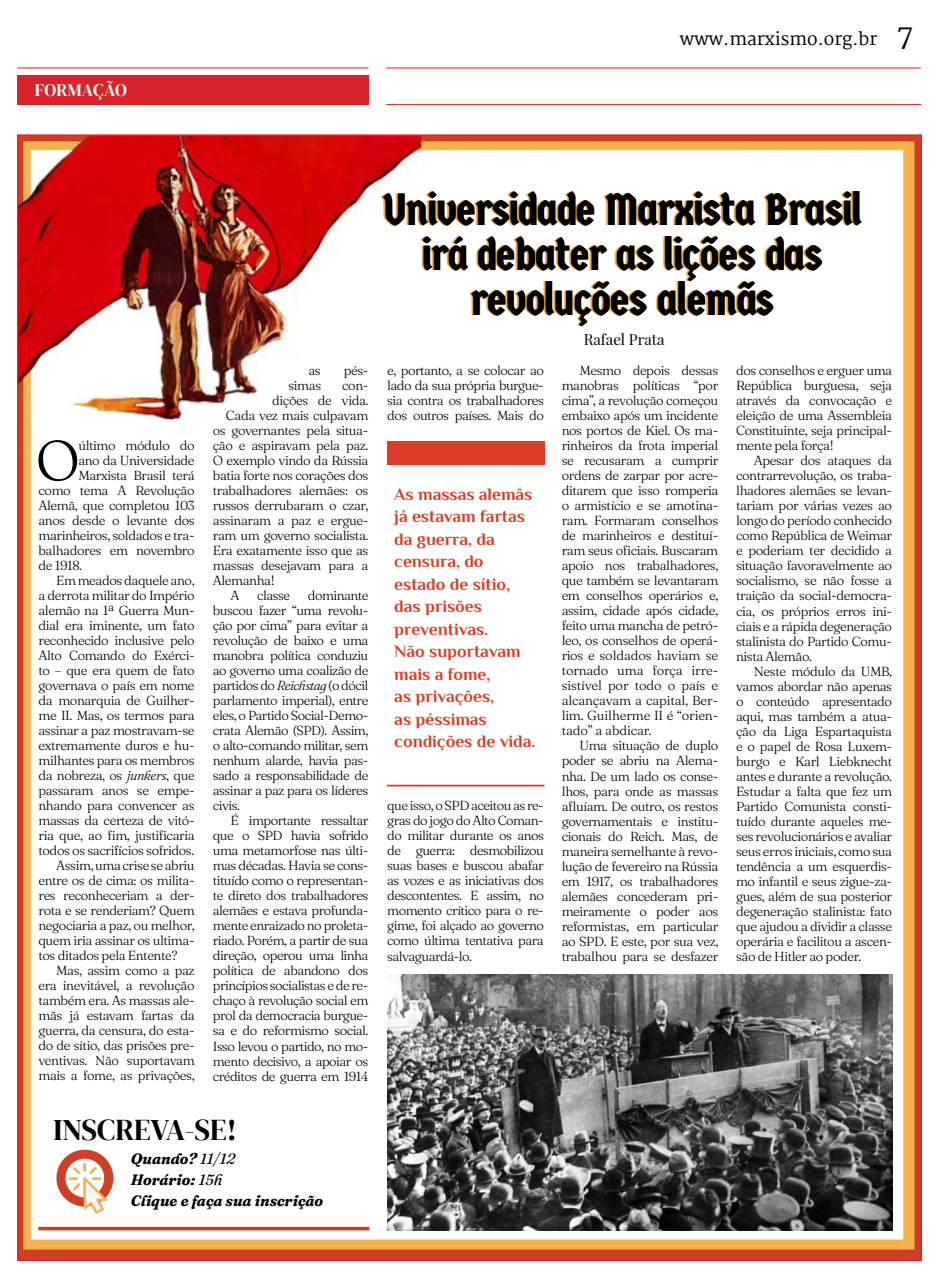
<style>
.page{position:relative;width:939px;height:1276px;background:#fff}
.page>*{position:absolute;margin:0;border:0;box-sizing:border-box;transform-origin:0 0}
.t1{font:300 56px "Fraunces 9 pt";color:#000}
.t2{font:45px/45px "Germania One";letter-spacing:-.02em;color:#000;text-align:center}
.t3{font:30px "DM Serif Display";color:#000}
.t4{font:700 17.5px/22.5px "Philosopher";color:#db3b27}
.t5{font:17.5px "Martel";color:#000}
.t6{font:17.5px "DM Serif Display";letter-spacing:.01em;color:#fff}
.t7{font:italic 700 15px/21.2px "Fraunces 9 pt";color:#000}
.t8{font:15px "Playfair Display";color:#000}
.t9{font:300 13.12px/15px "Fraunces 9 pt";letter-spacing:-.03em;color:#000;text-align:justify}
.s1{font-size:28.75px}
.s2{font-style:italic}
.s3{font-weight:400}
</style>
<div class="page">
<div style="left:17px;top:75px;width:352px;height:30px;background:#d72428"></div>
<hr style="left:17px;top:67px;width:352px;height:1px;background:#d72428">
<hr style="left:386px;top:67px;width:535px;height:1px;background:#d72428">
<img style="left:19px;top:136px;width:901px;height:1123px">
<svg style="left:38px;top:1226px;width:331px;height:4px"></svg>
<img style="left:387px;top:974px;width:506px;height:256px">
<hr style="left:387px;top:784px;width:157px;height:2px;background:#db3b27">
<div style="left:387px;top:441px;width:157px;height:23px;background:#db3b27"></div>
<hr style="left:386px;top:104px;width:535px;height:1px;background:#d72428">
<img style="left:52px;top:1148px;width:65px;height:66px">
<h3 class="t6" style="left:35px;top:80px;width:93px">FORMAÇÃO</h3>
<h3 class="t5" style="left:680px;top:29px;width:235px">www.marxismo.org.br <span class="s1">7</span></h3>
<h1 class="t1" style="left:36px;top:417px;width:46px">O</h1>
<p class="t9" style="left:78px;top:437px;width:118px">último módulo do</p>
<p class="t9" style="left:78px;top:452px;width:118px">ano da Universidade</p>
<p class="t9" style="left:78px;top:467px;width:118px">Marxista Brasil terá</p>
<p class="t9" style="left:38px;top:482px;width:158px">como tema A Revolução</p>
<p class="t9" style="left:38px;top:497px;width:158px">Alemã, que completou 103</p>
<p class="t9" style="left:38px;top:512px;width:158px">anos desde o levante dos</p>
<p class="t9" style="left:38px;top:527px;width:158px">marinheiros, soldados e tra-</p>
<p class="t9" style="left:38px;top:542px;width:158px">balhadores em novembro</p>
<p class="t9" style="left:38px;top:557px;width:45px">de 1918.</p>
<p class="t9" style="left:56px;top:572px;width:140px">Em meados daquele ano,</p>
<p class="t9" style="left:38px;top:587px;width:158px">a derrota militar do Império</p>
<p class="t9" style="left:38px;top:602px;width:158px">alemão na 1ª Guerra Mun-</p>
<p class="t9" style="left:38px;top:617px;width:158px">dial era iminente, um fato</p>
<p class="t9" style="left:38px;top:632px;width:158px">reconhecido inclusive pelo</p>
<p class="t9" style="left:38px;top:647px;width:158px">Alto Comando do Exérci-</p>
<p class="t9" style="left:38px;top:662px;width:158px">to – que era quem de fato</p>
<p class="t9" style="left:38px;top:677px;width:158px">governava o país em nome</p>
<p class="t9" style="left:38px;top:692px;width:158px">da monarquia de Guilher-</p>
<p class="t9" style="left:38px;top:707px;width:158px">me II. Mas, os termos para</p>
<p class="t9" style="left:38px;top:722px;width:158px">assinar a paz mostravam-se</p>
<p class="t9" style="left:38px;top:737px;width:158px">extremamente duros e hu-</p>
<p class="t9" style="left:38px;top:752px;width:158px">milhantes para os membros</p>
<p class="t9" style="left:38px;top:767px;width:158px">da nobreza, os <span class="s2">junkers</span>, que</p>
<p class="t9" style="left:38px;top:782px;width:158px">passaram anos se empe-</p>
<p class="t9" style="left:38px;top:797px;width:158px">nhando para convencer as</p>
<p class="t9" style="left:38px;top:812px;width:158px">massas da certeza de vitó-</p>
<p class="t9" style="left:38px;top:827px;width:158px">ria que, ao fim, justificaria</p>
<p class="t9" style="left:38px;top:842px;width:157px">todos os sacrifícios sofridos.</p>
<p class="t9" style="left:56px;top:857px;width:140px">Assim, uma crise se abriu</p>
<p class="t9" style="left:38px;top:872px;width:158px">entre os de cima: os milita-</p>
<p class="t9" style="left:38px;top:887px;width:158px">res reconheceriam a der-</p>
<p class="t9" style="left:38px;top:902px;width:158px">rota e se renderiam? Quem</p>
<p class="t9" style="left:38px;top:917px;width:158px">negociaria a paz, ou melhor,</p>
<p class="t9" style="left:38px;top:932px;width:158px">quem iria assinar os ultima-</p>
<p class="t9" style="left:38px;top:947px;width:141px">tos ditados pela Entente?</p>
<p class="t9" style="left:56px;top:962px;width:140px">Mas, assim como a paz</p>
<p class="t9" style="left:38px;top:977px;width:158px">era inevitável, a revolução</p>
<p class="t9" style="left:38px;top:992px;width:158px">também era. As massas ale-</p>
<p class="t9" style="left:38px;top:1007px;width:158px">mãs já estavam fartas da</p>
<p class="t9" style="left:38px;top:1022px;width:158px">guerra, da censura, do esta-</p>
<p class="t9" style="left:38px;top:1037px;width:158px">do de sítio, das prisões pre-</p>
<p class="t9" style="left:38px;top:1052px;width:158px">ventivas. Não suportavam</p>
<p class="t9" style="left:38px;top:1067px;width:158px">mais a fome, as privações,</p>
<p class="t9" style="left:308px;top:362px;width:14px">as</p>
<p class="t9" style="left:344px;top:362px;width:26px">pés-</p>
<p class="t9" style="left:288px;top:377px;width:34px">simas</p>
<p class="t9" style="left:342px;top:377px;width:28px">con-</p>
<p class="t9" style="left:272px;top:392px;width:98px">dições de vida.</p>
<p class="t9" style="left:226px;top:407px;width:144px">Cada vez mais culpavam</p>
<p class="t9" style="left:213px;top:422px;width:157px">os governantes pela situa-</p>
<p class="t9" style="left:213px;top:437px;width:157px">ção e aspiravam pela paz.</p>
<p class="t9" style="left:213px;top:452px;width:157px">O exemplo vindo da Rússia</p>
<p class="t9" style="left:213px;top:467px;width:157px">batia forte nos corações dos</p>
<p class="t9" style="left:213px;top:482px;width:157px">trabalhadores alemães: os</p>
<p class="t9" style="left:213px;top:497px;width:157px">russos derrubaram o czar,</p>
<p class="t9" style="left:213px;top:512px;width:157px">assinaram a paz e ergue-</p>
<p class="t9" style="left:213px;top:527px;width:157px">ram um governo socialista.</p>
<p class="t9" style="left:213px;top:542px;width:157px">Era exatamente isso que as</p>
<p class="t9" style="left:213px;top:557px;width:157px">massas desejavam para a</p>
<p class="t9" style="left:213px;top:572px;width:63px">Alemanha!</p>
<p class="t9" style="left:231px;top:587px;width:11px">A</p>
<p class="t9" style="left:257px;top:587px;width:34px">classe</p>
<p class="t9" style="left:213px;top:587px;width:157px;text-indent:95px">dominante buscou fazer “uma revolu&shy;ção por cima” para evitar a revolução de baixo e uma manobra política conduziu ao governo uma coalizão de partidos do <span class="s2">Reichstag</span> (o dócil parlamento imperial), entre eles, o Partido Social-Demo&shy;crata Alemão (SPD). Assim, o alto-comando militar, sem nenhum alarde, havia pas&shy;sado a responsabilidade de assinar a paz para os líderes civis.</p>
<p class="t9" style="left:213px;top:812px;width:157px;text-indent:18px">É importante ressaltar que o SPD havia sofrido uma metamorfose nas últi&shy;mas décadas. Havia se cons&shy;tituído como o representan&shy;te direto dos trabalhadores alemães e estava profunda&shy;mente enraizado no proleta&shy;riado. Porém, a partir de sua direção, operou uma linha política de abandono dos princípios socialistas e de re&shy;chaço à revolução social em prol da democracia burgue&shy;sa e do reformismo social.<br>Isso levou o partido, no mo&shy;mento decisivo, a apoiar os créditos de guerra em 1914</p>
<h3 class="t3" style="left:53px;top:1113px;width:185px">INSCREVA-SE!</h3>
<p class="t7" style="left:131px;top:1146px;width:194px">Quando? <span class="s3">11/12<br></span>Horário: <span class="s3">15h<br></span>Clique e faça sua inscrição</p>
<h2 class="t2" style="left:383px;top:188px;width:481px">Universidade Marxista Brasil irá debater as lições das revoluções alemãs</h2>
<p class="t9" style="left:387px;top:362px;width:158px">e, portanto, a se colocar ao lado da sua própria burgue&shy;sia contra os trabalhadores dos outros países. Mais do</p>
<h3 class="t4" style="left:394px;top:483px;width:142px">As massas alemãs já estavam fartas da guerra, da censura, do estado de sítio, das prisões preventivas.<br>Não suportavam mais a fome,<br>as privações,<br>as péssimas condições de vida.</h3>
<p class="t9" style="left:387px;top:797px;width:158px">que isso, o SPD aceitou as re&shy;gras do jogo do Alto Coman&shy;do militar durante os anos de guerra: desmobilizou suas bases e buscou abafar as vozes e as iniciativas dos descontentes. E assim, no momento crítico para o re&shy;gime, foi alçado ao governo como última tentativa para salvaguardá-lo.</p>
<p class="t8" style="left:584px;top:328px;width:82px">Rafael Prata</p>
<p class="t9" style="left:562px;top:362px;width:158px;text-indent:18px">Mesmo depois dessas manobras políticas “por cima”, a revolução começou embaixo após um incidente nos portos de Kiel. Os ma&shy;rinheiros da frota imperial se recusaram a cumprir ordens de zarpar por acre&shy;ditarem que isso romperia o armistício e se amotina&shy;ram. Formaram conselhos de marinheiros e destituí&shy;ram seus oficiais. Buscaram apoio nos trabalhadores, que também se levantaram em conselhos operários e, assim, cidade após cidade, feito uma mancha de petró&shy;leo, os conselhos de operá&shy;rios e soldados haviam se tornado uma força irre&shy;sistível por todo o país e alcançavam a capital, Ber&shy;lim. Guilherme II é “orien&shy;tado” a abdicar.</p>
<p class="t9" style="left:562px;top:737px;width:158px;text-indent:18px">Uma situação de duplo poder se abriu na Alema&shy;nha. De um lado os conse&shy;lhos, para onde as massas afluíam. De outro, os restos governamentais e institu&shy;cionais do Reich. Mas, de maneira semelhante à revo&shy;lução de fevereiro na Rússia em 1917, os trabalhadores alemães concederam pri&shy;meiramente o poder aos reformistas, em particular ao SPD. E este, por sua vez, trabalhou para se desfazer</p>
<p class="t9" style="left:736px;top:362px;width:158px">dos conselhos e erguer uma República burguesa, seja através da convocação e eleição de uma Assembleia Constituinte, seja principal&shy;mente pela força!</p>
<p class="t9" style="left:736px;top:452px;width:158px;text-indent:18px">Apesar dos ataques da contrarrevolução, os traba&shy;lhadores alemães se levan&shy;tariam por várias vezes ao longo do período conhecido como República de Weimar e poderiam ter decidido a situação favoravelmente ao socialismo, se não fosse a traição da social-democra&shy;cia, os próprios erros ini&shy;ciais e a rápida degeneração stalinista do Partido Comu&shy;nista Alemão.</p>
<p class="t9" style="left:736px;top:662px;width:158px;text-indent:18px">Neste módulo da UMB, vamos abordar não apenas o conteúdo apresentado aqui, mas também a atua&shy;ção da Liga Espartaquista e o papel de Rosa Luxem&shy;burgo e Karl Liebknecht antes e durante a revolução.<br>Estudar a falta que fez um Partido Comunista consti&shy;tuído durante aqueles me&shy;ses revolucionários e avaliar seus erros iniciais, como sua tendência a um esquerdis&shy;mo infantil e seus zigue-za&shy;gues, além de sua posterior degeneração stalinista: fato que ajudou a dividir a classe operária e facilitou a ascen&shy;são de Hitler ao poder.</p>
</div>
